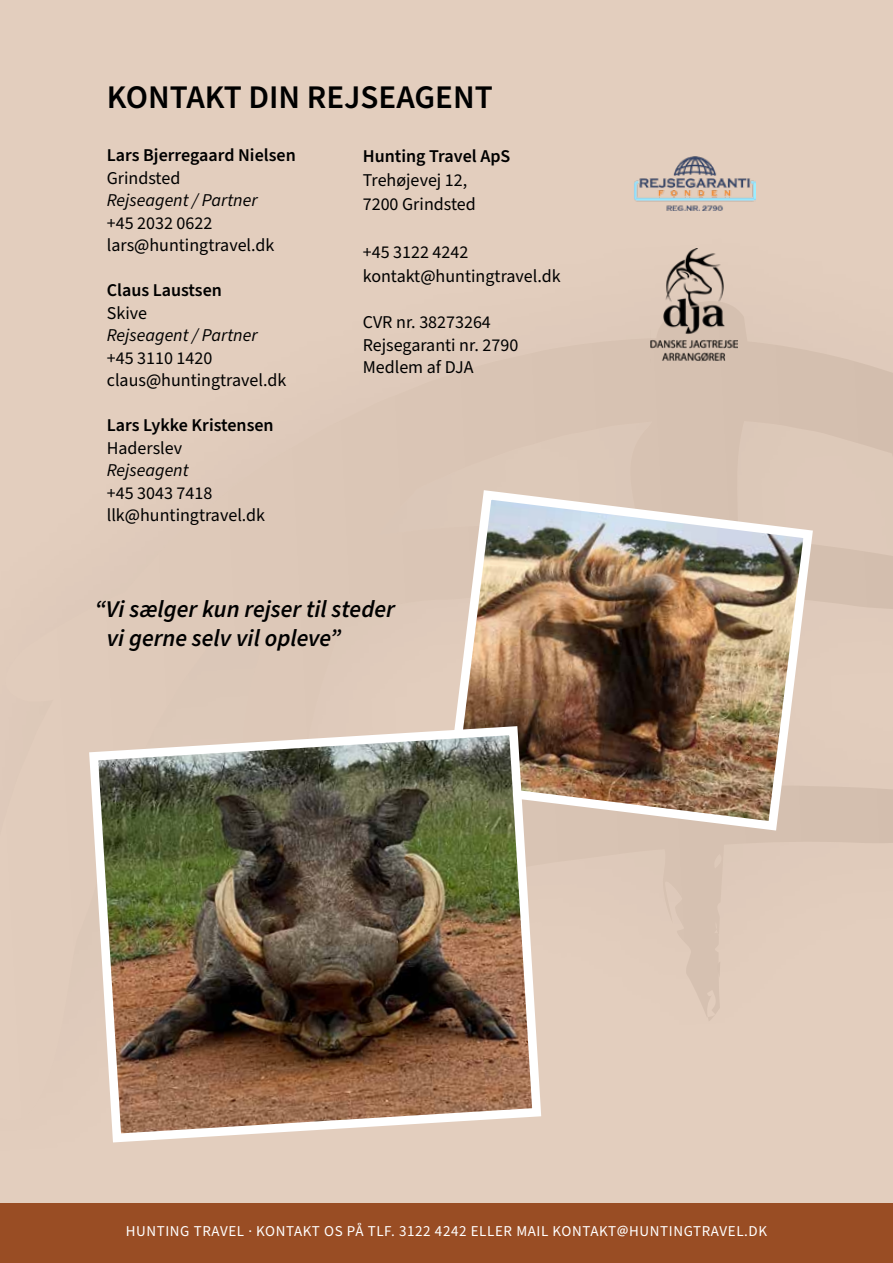
<style>
.page{position:relative;width:893px;height:1263px;background:#e3cebe}
.page>*{position:absolute;margin:0;border:0;box-sizing:border-box;transform-origin:0 0}
.t1{font:600 33px "Source Sans Pro";color:#000}
.t2{font:italic 600 24px/28.5px "Source Sans Pro";color:#000}
.t3{font:18px/22.5px "Source Sans Pro";color:#000}
.t4{font:600 18px "Source Sans Pro";color:#000}
.t5{font:italic 18px "Source Sans Pro";color:#000}
.t6{font:15px "Source Sans Pro";letter-spacing:.04em;color:#fff}
</style>
<div class="page">
<img style="left:531px;top:248px;width:362px;height:773px">
<div style="left:0;top:1203px;width:893px;height:60px;background:#994d24"></div>
<img style="left:651px;top:249px;width:86px;height:114px">
<img style="left:634px;top:156px;width:121px;height:54px">
<img style="left:455px;top:485px;width:363px;height:350px">
<img style="left:89px;top:721px;width:457px;height:422px">
<h1 class="t1" style="left:107px;top:75px;width:387px">KONTAKT DIN REJSEAGENT</h1>
<p class="t4" style="left:107px;top:143px;width:190px">Lars Bjerregaard Nielsen</p>
<p class="t3" style="left:107px;top:167px;width:75px">Grindsted</p>
<p class="t5" style="left:107px;top:188px;width:152px">Rejseagent / Partner</p>
<p class="t3" style="left:107px;top:212px;width:169px">+45 2032 0622 lars@huntingtravel.dk</p>
<p class="t4" style="left:107px;top:278px;width:117px">Claus Laustsen</p>
<p class="t3" style="left:107px;top:302px;width:42px">Skive</p>
<p class="t5" style="left:107px;top:323px;width:152px">Rejseagent / Partner</p>
<p class="t3" style="left:107px;top:347px;width:181px">+45 3110 1420 claus@huntingtravel.dk</p>
<p class="t4" style="left:107px;top:413px;width:168px">Lars Lykke Kristensen</p>
<p class="t3" style="left:107px;top:437px;width:77px">Haderslev</p>
<p class="t5" style="left:107px;top:458px;width:83px">Rejseagent</p>
<p class="t3" style="left:107px;top:482px;width:160px">+45 3043 7418 llk@huntingtravel.dk</p>
<p class="t4" style="left:363px;top:144px;width:149px">Hunting Travel ApS</p>
<p class="t3" style="left:363px;top:168px;width:114px;line-height:24px">Trehøjevej 12,<br>7200 Grindsted</p>
<p class="t3" style="left:363px;top:240px;width:199px;line-height:24px">+45 3122 4242 kontakt@huntingtravel.dk</p>
<p class="t3" style="left:363px;top:311px;width:157px">CVR nr. 38273264<br>Rejsegaranti nr. 2790<br>Medlem af DJA</p>
<h2 class="t2" style="left:107px;top:596px;width:289px;text-indent:-12px">“Vi sælger kun rejser til steder vi gerne selv vil opleve”</h2>
<p class="t6" style="left:126px;top:1221px;width:643px">HUNTING TRAVEL · KONTAKT OS PÅ TLF. 3122 4242 ELLER MAIL KONTAKT@HUNTINGTRAVEL.DK</p>
</div>
